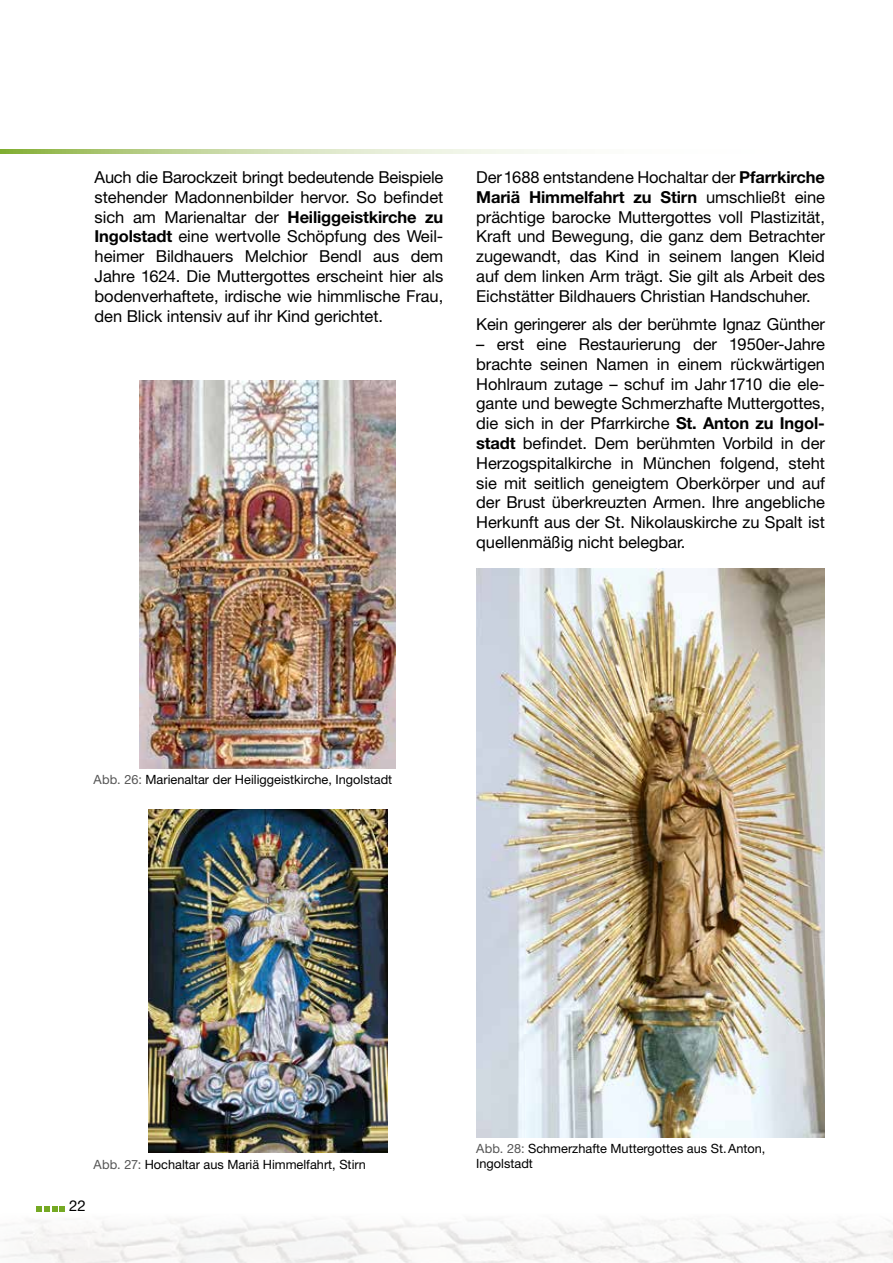
<style>
.page{position:relative;width:893px;height:1263px;background:#fff}
.page>*{position:absolute;margin:0;border:0;box-sizing:border-box;transform-origin:0 0}
.t1{font:16.5px/19.8px "Helvetica Neue LT";letter-spacing:-.005em;color:#000;text-align:justify}
.t2{font:15px "Helvetica Neue LT";color:#000}
.t3{font:12.75px/15.3px "Helvetica Neue LT";color:#000}
.s1{font-weight:700}
.s2{color:#565656}
</style>
<div class="page">
<img style="left:0;top:1211px;width:893px;height:52px">
<svg style="left:36px;top:1206px;width:29px;height:5px"></svg>
<svg style="left:0;top:150px;width:556px;height:4px;background:#cdddae"></svg>
<img style="left:140px;top:381px;width:256px;height:387px">
<img style="left:148px;top:810px;width:239px;height:343px">
<img style="left:476px;top:569px;width:349px;height:568px">
<p class="t1" style="left:95px;top:167px;width:350px">Auch die Barockzeit bringt bedeutende Beispiele stehender Madonnenbilder hervor. So befindet sich am Marienaltar der <span class="s1">Heiliggeistkirche zu Ingolstadt</span> eine wertvolle Schöpfung des Weil&shy;heimer Bildhauers Melchior Bendl aus dem Jahre 1624. Die Muttergottes erscheint hier als bodenverhaftete, irdische wie himmlische Frau, den Blick intensiv auf ihr Kind gerichtet.</p>
<p class="t1" style="left:476px;top:167px;width:350px">Der1688 entstandene Hochaltar der <span class="s1">Pfarrkirche Mariä Himmelfahrt zu Stirn</span> umschließt eine prächtige barocke Muttergottes voll Plastizität, Kraft und Bewegung, die ganz dem Betrachter zugewandt, das Kind in seinem langen Kleid auf dem linken Arm trägt. Sie gilt als Arbeit des Eichstätter Bildhauers Christian Handschuher.</p>
<p class="t1" style="left:476px;top:314px;width:350px">Kein geringerer als der berühmte Ignaz Günther</p>
<p class="t1" style="left:476px;top:334px;width:350px">– erst eine Restaurierung der 1950er-Jahre brachte seinen Namen in einem rückwärtigen Hohlraum zutage – schuf im Jahr1710 die ele&shy;gante und bewegte Schmerzhafte Muttergottes, die sich in der Pfarrkirche <span class="s1">St. Anton zu Ingol&shy;stadt</span> befindet. Dem berühmten Vorbild in der Herzogspitalkirche in München folgend, steht sie mit seitlich geneigtem Oberkörper und auf der Brust überkreuzten Armen. Ihre angebliche Herkunft aus der St. Nikolauskirche zu Spalt ist quellenmäßig nicht belegbar.</p>
<p class="t3" style="left:94px;top:771px;width:300px"><span class="s2">Abb. 26:</span> Marienaltar der Heiliggeistkirche, Ingolstadt</p>
<p class="t3" style="left:94px;top:1156px;width:274px"><span class="s2">Abb. 27:</span> Hochaltar aus Mariä Himmelfahrt, Stirn</p>
<p class="t2" style="left:69px;top:1197px;width:18px">22</p>
<p class="t3" style="left:476px;top:1140px;width:291px"><span class="s2">Abb. 28:</span> Schmerzhafte Muttergottes aus St.Anton,<br>Ingolstadt</p>
</div>
